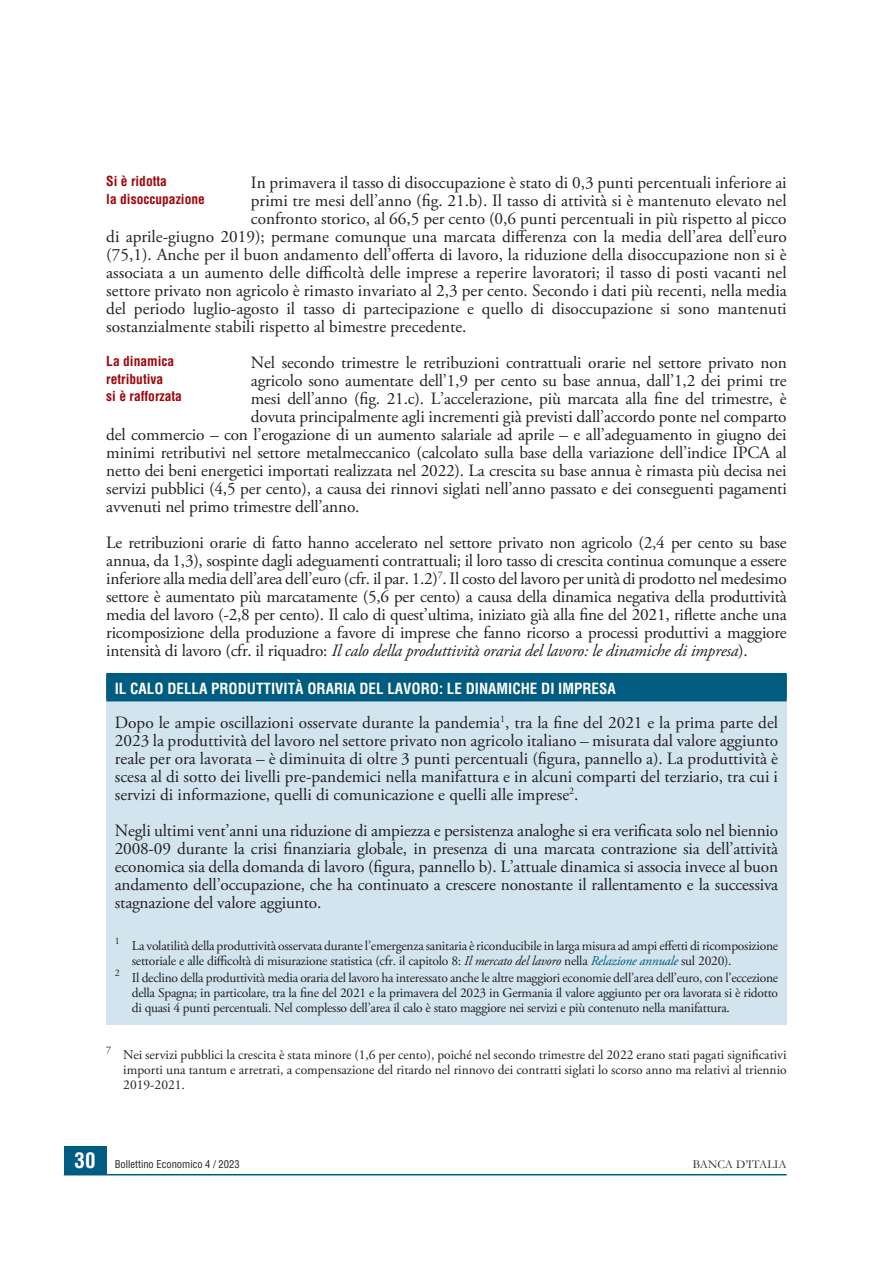
<style>
.page{position:relative;width:893px;height:1263px;background:#fff}
.page>*{position:absolute;margin:0;border:0;box-sizing:border-box;transform-origin:0 0}
.BE_TESTO_-_Paragrafo{font:17.25px/18px "Adobe Garamond Pro";letter-spacing:-.01em;color:#231f20;text-align:justify}
.BE_BOX_-_Paragrafo{font:17.25px/18px "Adobe Garamond Pro";letter-spacing:-.005em;color:#231f20;text-align:justify}
.BE_BOX_-_Titolo{font:700 condensed 15px "Helvetica LT Std";color:#fff}
.BE_BOX_-_Nota{font:13.5px/15px "Adobe Garamond Pro";letter-spacing:-.02em;color:#231f20}
.BE_TESTO_-_Nota{font:13.5px/15px "Adobe Garamond Pro";color:#231f20;text-align:justify}
.BE_SINTESI_-_Titolet{font:700 condensed 13.5px/17.5px "Helvetica LT Std";color:#9d070d}
.t1{font:12px "Garamond";color:#231f20}
.t2{font:condensed 10.5px "Helvetica LT Std";color:#231f20}
.s1{font-style:italic}
.s2{font-style:italic;color:#005c81}
.s3{font-weight:700;font-size:21px;color:#fff}
</style>
<div class="page">
<div style="left:64px;top:1146px;width:42px;height:29px;background:#005c81"></div>
<hr style="left:64px;top:1174px;width:723px;height:1px;background:#005c81">
<div style="left:106px;top:679px;width:681px;height:346px;background:#d2e4ee"></div>
<div style="left:106px;top:673px;width:681px;height:28px;background:#005c81"></div>
<p class="BE_TESTO_-_Paragrafo" style="left:251px;top:174px;width:537px">In primavera il tasso di disoccupazione è stato di 0,3 punti percentuali inferiore ai</p>
<p class="BE_TESTO_-_Paragrafo" style="left:251px;top:192px;width:537px">primi tre mesi dell’anno (fig. 21.b). Il tasso di attività si è mantenuto elevato nel</p>
<p class="BE_TESTO_-_Paragrafo" style="left:251px;top:210px;width:537px">confronto storico, al 66,5 per cento (0,6 punti percentuali in più rispetto al picco</p>
<p class="BE_TESTO_-_Paragrafo" style="left:106px;top:228px;width:682px">di aprile-giugno 2019); permane comunque una marcata differenza con la media dell’area dell’euro</p>
<p class="BE_TESTO_-_Paragrafo" style="left:106px;top:246px;width:682px">(75,1). Anche per il buon andamento dell’offerta di lavoro, la riduzione della disoccupazione non si è</p>
<p class="BE_TESTO_-_Paragrafo" style="left:106px;top:264px;width:682px">associata a un aumento delle difficoltà delle imprese a reperire lavoratori; il tasso di posti vacanti nel</p>
<p class="BE_TESTO_-_Paragrafo" style="left:106px;top:282px;width:682px">settore privato non agricolo è rimasto invariato al 2,3 per cento. Secondo i dati più recenti, nella media</p>
<p class="BE_TESTO_-_Paragrafo" style="left:106px;top:300px;width:682px">del periodo luglio-agosto il tasso di partecipazione e quello di disoccupazione si sono mantenuti</p>
<p class="BE_TESTO_-_Paragrafo" style="left:106px;top:318px;width:362px">sostanzialmente stabili rispetto al bimestre precedente.</p>
<p class="BE_TESTO_-_Paragrafo" style="left:251px;top:354px;width:537px">Nel secondo trimestre le retribuzioni contrattuali orarie nel settore privato non</p>
<p class="BE_TESTO_-_Paragrafo" style="left:251px;top:372px;width:537px">agricolo sono aumentate dell’1,9 per cento su base annua, dall’1,2 dei primi tre</p>
<p class="BE_TESTO_-_Paragrafo" style="left:251px;top:390px;width:537px">mesi dell’anno (fig. 21.c). L’accelerazione, più marcata alla fine del trimestre, è</p>
<p class="BE_TESTO_-_Paragrafo" style="left:251px;top:408px;width:537px">dovuta principalmente agli incrementi già previsti dall’accordo ponte nel comparto</p>
<p class="BE_TESTO_-_Paragrafo" style="left:106px;top:426px;width:682px">del commercio – con l’erogazione di un aumento salariale ad aprile – e all’adeguamento in giugno dei</p>
<p class="BE_TESTO_-_Paragrafo" style="left:106px;top:444px;width:682px">minimi retributivi nel settore metalmeccanico (calcolato sulla base della variazione dell’indice IPCA al</p>
<p class="BE_TESTO_-_Paragrafo" style="left:106px;top:462px;width:682px">netto dei beni energetici importati realizzata nel 2022). La crescita su base annua è rimasta più decisa nei</p>
<p class="BE_TESTO_-_Paragrafo" style="left:106px;top:480px;width:682px">servizi pubblici (4,5 per cento), a causa dei rinnovi siglati nell’anno passato e dei conseguenti pagamenti</p>
<p class="BE_TESTO_-_Paragrafo" style="left:106px;top:498px;width:255px">avvenuti nel primo trimestre dell’anno.</p>
<p class="BE_TESTO_-_Paragrafo" style="left:106px;top:534px;width:682px">Le retribuzioni orarie di fatto hanno accelerato nel settore privato non agricolo (2,4 per cento su base annua, da 1,3), sospinte dagli adeguamenti contrattuali; il loro tasso di crescita continua comunque a essere inferiore alla media dell’area dell’euro (cfr. il par. 1.2)<sup>7</sup>. Il costo del lavoro per unità di prodotto nel medesimo settore è aumentato più marcatamente (5,6 per cento) a causa della dinamica negativa della produttività media del lavoro (-2,8 per cento). Il calo di quest’ultima, iniziato già alla fine del 2021, riflette anche una ricomposizione della produzione a favore di imprese che fanno ricorso a processi produttivi a maggiore intensità di lavoro (cfr. il riquadro: <span class="s1">Il calo della produttività oraria del lavoro: le dinamiche di impresa</span>).</p>
<h3 class="BE_SINTESI_-_Titolet" style="left:106px;top:173px;width:100px">Si è ridotta<br>la disoccupazione</h3>
<h3 class="BE_SINTESI_-_Titolet" style="left:106px;top:353px;width:77px">La dinamica retributiva<br>si è rafforzata</h3>
<h3 class="BE_BOX_-_Titolo" style="left:115px;top:679px;width:502px">IL CALO DELLA PRODUTTIVITÀ ORARIA DEL LAVORO: LE DINAMICHE DI IMPRESA</h3>
<p class="BE_BOX_-_Paragrafo" style="left:115px;top:714px;width:665px">Dopo le ampie oscillazioni osservate durante la pandemia<sup>1</sup>, tra la fine del 2021 e la prima parte del 2023 la produttività del lavoro nel settore privato non agricolo italiano – misurata dal valore aggiunto reale per ora lavorata – è diminuita di oltre 3 punti percentuali (figura, pannello a). La produttività è scesa al di sotto dei livelli pre-pandemici nella manifattura e in alcuni comparti del terziario, tra cui i servizi di informazione, quelli di comunicazione e quelli alle imprese<sup>2</sup>.</p>
<p class="BE_BOX_-_Paragrafo" style="left:115px;top:822px;width:665px">Negli ultimi vent’anni una riduzione di ampiezza e persistenza analoghe si era verificata solo nel biennio 2008-09 durante la crisi finanziaria globale, in presenza di una marcata contrazione sia dell’attività economica sia della domanda di lavoro (figura, pannello b). L’attuale dinamica si associa invece al buon andamento dell’occupazione, che ha continuato a crescere nonostante il rallentamento e la successiva stagnazione del valore aggiunto.</p>
<p class="BE_BOX_-_Nota" style="left:132px;top:939px;width:648px;text-indent:-17px"><sup>1</sup> La volatilità della produttività osservata durante l’emergenza sanitaria è riconducibile in larga misura ad ampi effetti di ricomposizione settoriale e alle difficoltà di misurazione statistica (cfr. il capitolo 8: <span class="s1">Il mercato del lavoro</span> nella <span class="s2">Relazione annuale</span> sul 2020).</p>
<p class="BE_BOX_-_Nota" style="left:132px;top:971px;width:648px;text-align:justify;text-indent:-17px"><sup>2</sup> Il declino della produttività media oraria del lavoro ha interessato anche le altre maggiori economie dell’area dell’euro, con l’eccezione della Spagna; in particolare, tra la fine del 2021 e la primavera del 2023 in Germania il valore aggiunto per ora lavorata si è ridotto di quasi 4 punti percentuali. Nel complesso dell’area il calo è stato maggiore nei servizi e più contenuto nella manifattura.</p>
<p class="BE_TESTO_-_Nota" style="left:123px;top:1047px;width:665px;text-indent:-17px"><sup>7</sup> Nei servizi pubblici la crescita è stata minore (1,6 per cento), poiché nel secondo trimestre del 2022 erano stati pagati significativi importi una tantum e arretrati, a compensazione del ritardo nel rinnovo dei contratti siglati lo scorso anno ma relativi al triennio 2019-2021.</p>
<p class="t2" style="left:75px;top:1158px;width:167px"><span class="s3">30</span> Bollettino Economico 4 / 2023</p>
<p class="t1" style="left:693px;top:1156px;width:95px">BANCA D’ITALIA</p>
</div>
